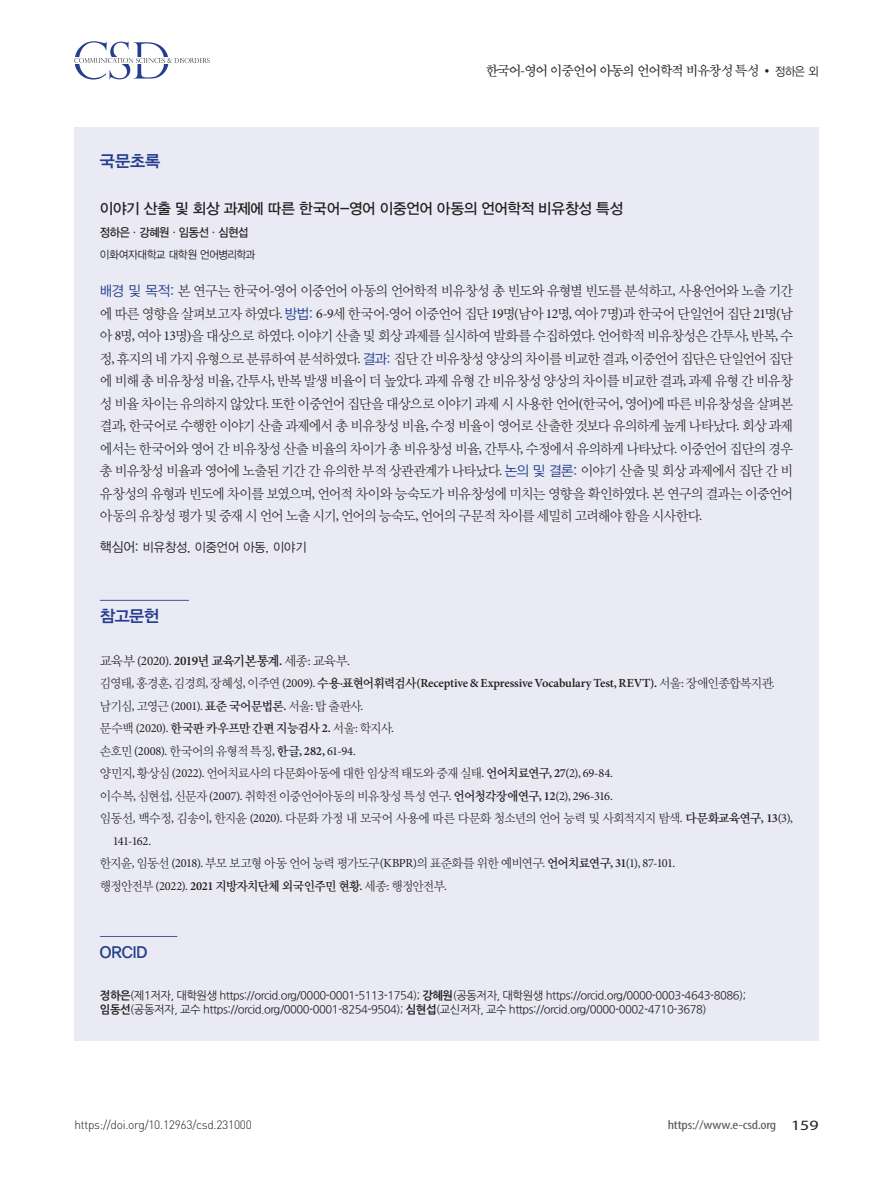
<style>
.page{position:relative;width:893px;height:1191px;background:#fff}
.page>*{position:absolute;margin:0;border:0;box-sizing:border-box;transform-origin:0 0}
.t1{font:16.5px "YDVYGO34";letter-spacing:-.01em;color:#253f8e}
.t2{font:15px "YDVYGO33";letter-spacing:-.015em;color:#231f20}
.t3{font:14.25px "San Sw M";letter-spacing:-.05em;color:#231f20;scale:.95 1}
.t4{font:14.1px/22.5px "YDVY Mj O32";letter-spacing:-.055em;color:#231f20;text-align:justify;scale:.95 1}
.t5{font:13.05px "Minion Pro";color:#231f20}
.t6{font:12.75px/22.5px "YDVY Mj O32";letter-spacing:-.05em;color:#231f20;scale:.95 1}
.t7{font:12.75px "YDVY Mj O34";letter-spacing:-.05em;color:#231f20;scale:.95 1}
.t8{font:condensed 12.75px "Myriad Pro";letter-spacing:-.015em;color:#57585a;scale:1.25 1}
.t9{font:12.75px "YDVYGO12";color:#231f20;scale:.95 1}
.t10{font:600 12.3px "Minion Pro";letter-spacing:-.015em;color:#231f20}
.t11{font:12.3px "Minion Pro";letter-spacing:-.035em;color:#231f20}
.t12{font:300 12px "DIN Pro";letter-spacing:-.025em;color:#231f20}
.t13{font:12px "YDVYGO33";letter-spacing:-.025em;color:#231f20;scale:.92 1}
.t14{font:11.25px/13.5px "Nanum Gothic OTF";letter-spacing:-.04em;color:#231f20}
.t15{font:11.25px "YDVYGO32";letter-spacing:-.04em;color:#231f20;scale:.93 1}
.s1{font-family:"Dotum"}
.s2{font-family:"YDVYGO32";font-size:12px}
.s3{font-family:"YDVYGO32";font-size:14.25px;color:#253f8e}
.s4{font-family:"Minion Pro";font-size:13.65px}
.s5{font-size:13.5px}
.s6{font-family:"YDVY Mj O32";font-size:13.5px}
.s7{font-weight:600}
.s8{font-family:"YDVY Mj O34";font-size:13.5px}
.s9{font-family:"YDVY Mj O32";font-weight:400;font-size:12.75px}
.s10{font-weight:400}
.s11{font-family:"YDVY Mj O34";font-weight:400;font-size:12.75px}
.s12{font-family:"Minion Pro";font-size:12.3px}
.s13{font-family:"YDVY Mj O34"}
.s14{font-family:"Minion Pro";font-weight:600;font-size:12.3px}
.s15{font-family:"YDVY Mj O32"}
.s16{font-family:"YDVY Mj O32";font-size:12.75px}
.s17{font-family:"YDVY Mj O34";font-size:12.75px}
.s18{font-family:"Nanum Gothic OTF Bold"}
.s19{font-stretch:normal;font-size:14.25px;color:#231f20}
</style>
<div class="page">
<svg style="left:74px;top:41px;width:136px;height:38px"></svg>
<div style="left:74px;top:128px;width:745px;height:912px;background:#e9eaf3"></div>
<hr style="left:100px;top:600px;width:89px;height:1px;background:#4d5a9e">
<hr style="left:100px;top:936px;width:77px;height:1px;background:#4d5a9e">
<p class="t3" style="left:486px;top:64px;width:352px">한국어-영어 이중언어 아동의 언어학적 비유창성 특성 <span class="s1">•</span> <span class="s2">정하은 외</span></p>
<p class="t1" style="left:100px;top:150px;width:62px">국문초록</p>
<p class="t2" style="left:100px;top:198px;width:525px">이야기 산출 및 회상 과제에 따른 한국어-영어 이중언어 아동의 언어학적 비유창성 특성</p>
<p class="t13" style="left:100px;top:224px;width:163px">정하은·강혜원·임동선·심현섭</p>
<p class="t15" style="left:100px;top:247px;width:168px">이화여자대학교 대학원 언어병리학과</p>
<p class="t4" style="left:100px;top:279px;width:731px"><span class="s3">배경 및 목적:</span> 본 연구는 한국어<span class="s4">-</span>영어 이중언어 아동의 언어학적 비유창성 총 빈도와 유형별 빈도를 분석하고<span class="s4">,</span> 사용언어와 노출 기간 에 따른 영향을 살펴보고자 하였다<span class="s4">.</span> <span class="s3">방법:</span> <span class="s4">6-9</span>세 한국어<span class="s4">-</span>영어 이중언어 집단 <span class="s4">19</span>명<span class="s4">(</span>남아 <span class="s4">12</span>명<span class="s4">,</span> 여아 <span class="s4">7</span>명<span class="s4">)</span>과 한국어 단일언어 집단 <span class="s4">21</span>명<span class="s4">(</span>남 아 <span class="s4">8</span>명<span class="s4">,</span> 여아 <span class="s4">13</span>명<span class="s4">)</span>을 대상으로 하였다<span class="s4">.</span> 이야기 산출 및 회상 과제를 실시하여 발화를 수집하였다<span class="s4">.</span> 언어학적 비유창성은 간투사<span class="s4">,</span> 반복<span class="s4">,</span> 수 정<span class="s4">,</span> 휴지의 네 가지 유형으로 분류하여 분석하였다<span class="s4">.</span> <span class="s3">결과:</span> 집단 간 비유창성 양상의 차이를 비교한 결과<span class="s4">,</span> 이중언어 집단은 단일언어 집단 에 비해 총 비유창성 비율<span class="s4">,</span> 간투사<span class="s4">,</span> 반복 발생 비율이 더 높았다<span class="s4">.</span> 과제 유형 간 비유창성 양상의 차이를 비교한 결과<span class="s4">,</span> 과제 유형 간 비유창 성 비율 차이는 유의하지 않았다<span class="s4">.</span> 또한 이중언어 집단을 대상으로 이야기 과제 시 사용한 언어<span class="s4">(</span>한국어<span class="s4">,</span> 영어<span class="s4">)</span>에 따른 비유창성을 살펴본 결과<span class="s4">,</span> 한국어로 수행한 이야기 산출 과제에서 총 비유창성 비율<span class="s4">,</span> 수정 비율이 영어로 산출한 것보다 유의하게 높게 나타났다<span class="s4">.</span> 회상 과제 에서는 한국어와 영어 간 비유창성 산출 비율의 차이가 총 비유창성 비율<span class="s4">,</span> 간투사<span class="s4">,</span> 수정에서 유의하게 나타났다<span class="s4">.</span> 이중언어 집단의 경우 총 비유창성 비율과 영어에 노출된 기간 간 유의한 부적 상관관계가 나타났다<span class="s4">.</span> <span class="s3">논의 및 결론:</span> 이야기 산출 및 회상 과제에서 집단 간 비 유창성의 유형과 빈도에 차이를 보였으며<span class="s4">,</span> 언어적 차이와 능숙도가 비유창성에 미치는 영향을 확인하였다<span class="s4">.</span> 본 연구의 결과는 이중언어 아동의 유창성 평가 및 중재 시 언어 노출 시기<span class="s4">,</span> 언어의 능숙도<span class="s4">,</span> 언어의 구문적 차이를 세밀히 고려해야 함을 시사한다<span class="s4">.</span></p>
<p class="t9" style="left:100px;top:538px;width:219px"><span class="s5">핵심어:</span> 비유창성, 이중언어 아동, 이야기</p>
<p class="t1" style="left:100px;top:605px;width:61px">참고문헌</p>
<p class="t5" style="left:100px;top:652px;width:252px"><span class="s6">교육부</span> (2020). <span class="s7">2019</span><span class="s8">년 교육기본통계</span><span class="s7">.</span> <span class="s6">세종</span>: <span class="s6">교육부</span>.</p>
<p class="t10" style="left:100px;top:674px;width:676px"><span class="s9">김영태</span><span class="s10">,</span> <span class="s9">홍경훈</span><span class="s10">,</span> <span class="s9">김경희</span><span class="s10">,</span> <span class="s9">장혜성</span><span class="s10">,</span> <span class="s9">이주연</span> <span class="s10">(2009).</span> <span class="s11">수용</span>·<span class="s11">표현어휘력검사</span>(Receptive &amp; Expressive Vocabulary Test, REVT). <span class="s9">서울</span><span class="s10">:</span> <span class="s9">장애인종합복지관</span><span class="s10">.</span></p>
<p class="t6" style="left:100px;top:693px;width:279px">남기심<span class="s12">,</span> 고영근 <span class="s12">(2001).</span> <span class="s13">표준 국어문법론</span><span class="s14">.</span> 서울<span class="s12">:</span> 탑 출판사<span class="s12">.</span></p>
<p class="t7" style="left:100px;top:719px;width:311px"><span class="s15">문수백</span> <span class="s12">(2020).</span> 한국판 카우프만 간편 지능검사 <span class="s14">2.</span> <span class="s15">서울</span><span class="s12">:</span> <span class="s15">학지사</span><span class="s12">.</span></p>
<p class="t11" style="left:100px;top:742px;width:258px"><span class="s16">손호민</span> (2008). <span class="s16">한국어의 유형적 특징</span>, <span class="s17">한글</span><span class="s7">, 282,</span> 61-94.</p>
<p class="t6" style="left:100px;top:761px;width:731px">양민지<span class="s12">,</span> 황상심 <span class="s12">(2022).</span> 언어치료사의 다문화아동에 대한 임상적 태도와 중재 실태<span class="s12">.</span> <span class="s13">언어치료연구</span><span class="s14">, 27</span><span class="s12">(2), 69-84.<br></span>이수복<span class="s12">,</span> 심현섭<span class="s12">,</span> 신문자 <span class="s12">(2007).</span> 취학전 이중언어아동의 비유창성 특성 연구<span class="s12">.</span> <span class="s13">언어청각장애연구</span><span class="s14">, 12</span><span class="s12">(2), 296-316.<br></span>임동선<span class="s12">,</span> 백수정<span class="s12">,</span> 김송이<span class="s12">,</span> 한지윤 <span class="s12">(2020).</span> 다문화 가정 내 모국어 사용에 따른 다문화 청소년의 언어 능력 및 사회적지지 탐색<span class="s12">.</span> <span class="s13">다문화교육연구</span><span class="s14">, 13</span><span class="s12">(3),</span></p>
<p class="t11" style="left:113px;top:832px;width:40px">141-162.</p>
<p class="t6" style="left:100px;top:851px;width:607px">한지윤<span class="s12">,</span> 임동선 <span class="s12">(2018).</span> 부모 보고형 아동 언어 능력 평가도구<span class="s12">(KBPR)</span>의 표준화를 위한 예비연구<span class="s12">.</span> <span class="s13">언어치료연구</span><span class="s14">, 31</span><span class="s12">(1), 87-101.</span></p>
<p class="t7" style="left:100px;top:877px;width:367px"><span class="s15">행정안전부</span> <span class="s12">(2022).</span> <span class="s14">2021</span> 지방자치단체 외국인주민 현황<span class="s14">.</span> <span class="s15">세종</span><span class="s12">:</span> <span class="s15">행정안전부</span><span class="s12">.</span></p>
<p class="t1" style="left:100px;top:941px;width:49px">ORCID</p>
<p class="t14" style="left:100px;top:988px;width:648px"><span class="s18">정하은</span>(제1저자, 대학원생 https://orcid.org/0000-0001-5113-1754); <span class="s18">강혜원</span>(공동저자, 대학원생 https://orcid.org/0000-0003-4643-8086); <span class="s18">임동선</span>(공동저자, 교수 https://orcid.org/0000-0001-8254-9504); <span class="s18">심현섭</span>(교신저자, 교수 https://orcid.org/0000-0002-4710-3678)</p>
<p class="t12" style="left:74px;top:1116px;width:179px">https://doi.org/10.12963/csd.231000</p>
<p class="t8" style="left:668px;top:1117px;width:122px">https://www.e-csd.org <span class="s19">159</span></p>
</div>
